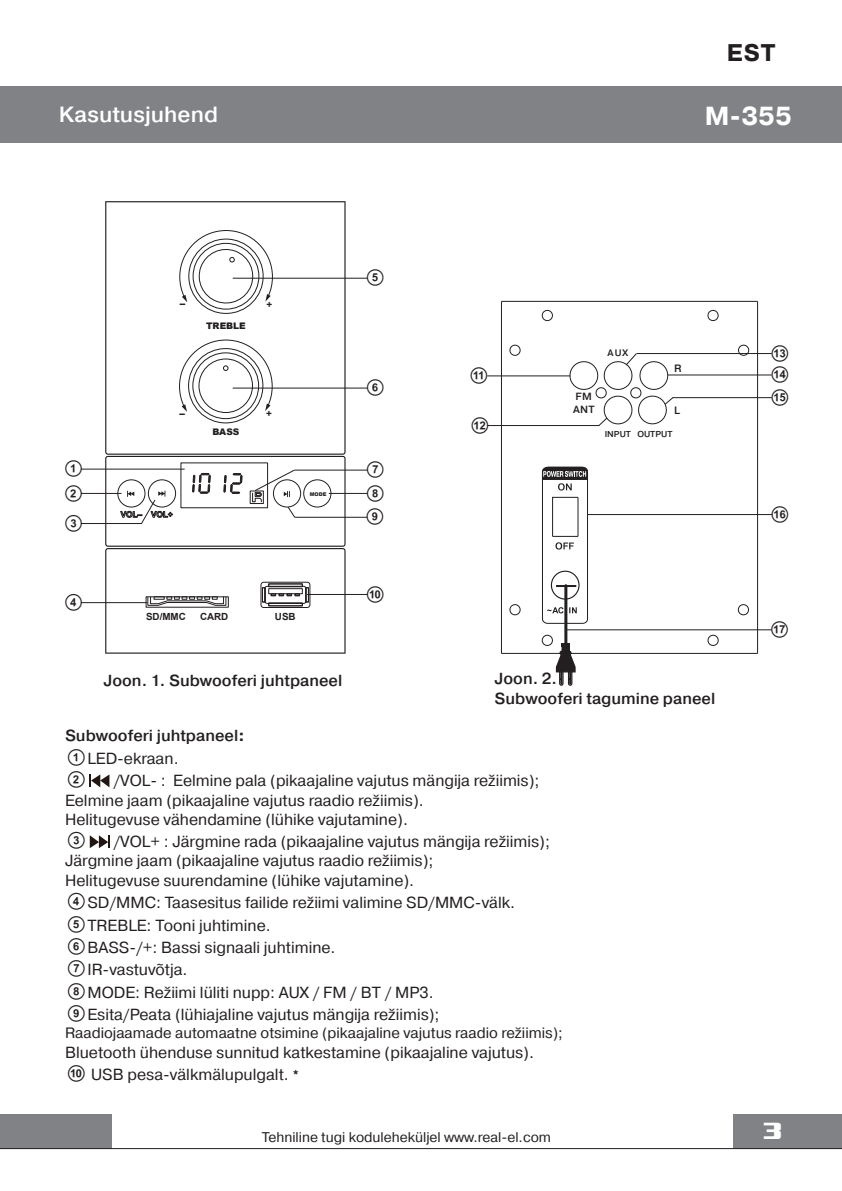
<style>
.page{position:relative;width:842px;height:1191px;background:#fff}
.page>*{position:absolute;margin:0;border:0;box-sizing:border-box;transform-origin:0 0}
.t1{font:700 26px "Pragmatica";color:#fff}
.t2{font:700 24px "Pragmatica";color:#231f20}
.t3{font:700 23.2px "Enter Sansman";color:#fff;scale:1.19 1}
.t4{font:500 22px "Pragmatica";color:#fff}
.t5{font:18.8px "SVEN";color:#231f20}
.t6{font:18.6px/23.2px "SVEN";color:#231f20}
.t7{font:16px/22.4px "Pragmatica";color:#231f20}
.t8{font:500 16px/19.2px "Pragmatica";color:#231f20}
.t9{font:15px "Pragmatica";color:#231f20}
.t10{font:14px "Pragmatica";color:#231f20}
.t11{font:500 10.6px "Pragmatica";color:#231f20}
.t12{font:500 10.4px/13.2px "Pragmatica";color:#231f20}
.t13{font:700 10px "Arial";color:#231f20}
.t14{font:700 9.8px "Arial";color:#231f20}
.t15{font:500 9.4px "Pragmatica";color:#231f20}
.t16{font:900 9px "Arial";color:#231f20}
.t17{font:500 8.6px "Pragmatica";color:#231f20}
.t18{font:900 5.2px "Arial";color:#231f20}
.s1{font-weight:700}
.s2{font-family:"SVEN";font-weight:400;font-size:18.8px}
.s3{font-weight:400}
.s4{font-family:"SVEN";font-size:18.8px}
.s5{font-weight:700;font-size:14px}
</style>
<div class="page">
<div style="left:733px;top:1113px;width:109px;height:35px;background:#808285"></div>
<div style="left:0;top:1113px;width:112px;height:35px;background:#808285"></div>
<hr style="left:0;top:1148px;width:842px;height:1px;background:#231f20">
<div style="left:0;top:86px;width:842px;height:57px;background:#808285"></div>
<svg style="left:90px;top:835px;width:20px;height:13px"></svg>
<svg style="left:90px;top:774px;width:19px;height:13px"></svg>
<hr style="left:566px;top:629px;width:206px;height:1px;background:#231f20">
<hr style="left:564px;top:585px;width:3px;height:62px;background:#231f20">
<hr style="left:587px;top:514px;width:185px;height:1px;background:#231f20">
<svg style="left:541px;top:466px;width:47px;height:158px"></svg>
<hr style="left:668px;top:374px;width:104px;height:1px;background:#231f20">
<hr style="left:673px;top:397px;width:99px;height:1px;background:#231f20">
<hr style="left:636px;top:353px;width:136px;height:1px;background:#231f20">
<hr style="left:487px;top:375px;width:83px;height:1px;background:#231f20">
<hr style="left:487px;top:425px;width:112px;height:1px;background:#231f20">
<svg style="left:707px;top:634px;width:12px;height:12px"></svg>
<svg style="left:707px;top:309px;width:12px;height:13px"></svg>
<svg style="left:541px;top:309px;width:12px;height:13px"></svg>
<svg style="left:541px;top:634px;width:35px;height:52px"></svg>
<svg style="left:509px;top:604px;width:12px;height:12px"></svg>
<svg style="left:737px;top:604px;width:12px;height:12px"></svg>
<svg style="left:738px;top:344px;width:12px;height:12px"></svg>
<svg style="left:509px;top:344px;width:12px;height:12px"></svg>
<hr style="left:501px;top:301px;width:256px;height:1px;background:#231f20">
<hr style="left:757px;top:301px;width:1px;height:352px;background:#231f20">
<hr style="left:501px;top:301px;width:1px;height:352px;background:#231f20">
<hr style="left:501px;top:653px;width:256px;height:1px;background:#231f20">
<svg style="left:569px;top:353px;width:105px;height:73px"></svg>
<svg style="left:105px;top:201px;width:241px;height:254px"></svg>
<svg style="left:179px;top:339px;width:94px;height:73px"></svg>
<div style="left:188px;top:348px;width:75px;height:75px;border:1px solid #231f20;border-radius:50%"></div>
<svg style="left:179px;top:229px;width:94px;height:77px"></svg>
<div style="left:188px;top:238px;width:76px;height:76px;border:1px solid #231f20;border-radius:50%"></div>
<hr style="left:233px;top:278px;width:135px;height:1px;background:#231f20">
<hr style="left:233px;top:387px;width:135px;height:1px;background:#231f20">
<hr style="left:329px;top:493px;width:39px;height:1px;background:#231f20">
<hr style="left:81px;top:493px;width:41px;height:1px;background:#231f20">
<hr style="left:81px;top:523px;width:61px;height:1px;background:#231f20">
<hr style="left:81px;top:602px;width:66px;height:1px;background:#231f20">
<hr style="left:81px;top:468px;width:104px;height:1px;background:#231f20">
<hr style="left:294px;top:469px;width:74px;height:1px;background:#231f20">
<hr style="left:307px;top:594px;width:61px;height:1px;background:#231f20">
<hr style="left:295px;top:517px;width:72px;height:1px;background:#231f20">
<svg style="left:105px;top:456px;width:241px;height:197px"></svg>
<h3 class="t4" style="left:59px;top:101px;width:161px">Kasutusjuhend</h3>
<p class="t13" style="left:180px;top:296px;width:7px">–</p>
<p class="t13" style="left:266px;top:297px;width:7px">+</p>
<p class="t16" style="left:206px;top:319px;width:41px">TREBLE</p>
<p class="t13" style="left:180px;top:406px;width:7px">–</p>
<p class="t13" style="left:266px;top:407px;width:7px">+</p>
<p class="t16" style="left:212px;top:425px;width:29px">BASS</p>
<p class="t6" style="left:364px;top:266px;width:24px">E</p>
<p class="t6" style="left:364px;top:376px;width:24px">F</p>
<p class="t6" style="left:62px;top:457px;width:24px">A</p>
<p class="t6" style="left:364px;top:458px;width:24px">G</p>
<p class="t6" style="left:62px;top:481px;width:24px">B</p>
<p class="t6" style="left:364px;top:481px;width:24px">H</p>
<p class="t6" style="left:62px;top:512px;width:24px">C</p>
<p class="t18" style="left:310px;top:490px;width:18px">MODE</p>
<p class="t6" style="left:364px;top:505px;width:24px">I</p>
<p class="t6" style="left:62px;top:591px;width:24px">D</p>
<p class="t14" style="left:146px;top:610px;width:41px">SD/MMC</p>
<p class="t14" style="left:200px;top:610px;width:30px">CARD</p>
<p class="t14" style="left:275px;top:610px;width:22px">USB</p>
<p class="t6" style="left:364px;top:582px;width:24px">J</p>
<h2 class="t2" style="left:727px;top:37px;width:50px">EST</h2>
<h1 class="t1" style="left:705px;top:99px;width:89px">M-355</h1>
<p class="t6" style="left:468px;top:364px;width:22px">K</p>
<p class="t6" style="left:469px;top:414px;width:22px">L</p>
<p class="t12" style="left:573px;top:390px;width:23px">FM<br>ANT</p>
<p class="t15" style="left:607px;top:346px;width:22px">AUX</p>
<p class="t11" style="left:674px;top:361px;width:9px">R</p>
<p class="t11" style="left:674px;top:403px;width:7px">L</p>
<p class="t17" style="left:605px;top:428px;width:69px">INPUT OUTPUT</p>
<p class="t6" style="left:769px;top:342px;width:22px">M</p>
<p class="t6" style="left:769px;top:363px;width:22px">N<br>O</p>
<p class="t6" style="left:769px;top:503px;width:22px">P</p>
<p class="t6" style="left:768px;top:618px;width:22px">Q</p>
<p class="t8" style="left:104px;top:670px;width:240px">Joon. 1. Subwooferi juhtpaneel</p>
<p class="t8" style="left:495px;top:669px;width:222px">Joon. 2.<br>Subwooferi tagumine paneel</p>
<p class="t8" style="left:65px;top:724px;width:181px;line-height:22.4px">Subwooferi juhtpaneel<span class="s1">:<br></span><span class="s2">A</span><span class="s3">LED-ekraan.</span></p>
<p class="t5" style="left:65px;top:769px;width:24px">B</p>
<p class="t7" style="left:65px;top:771px;width:476px;line-height:19.2px;text-indent:49px">/VOL- : Eelmine pala (pikaajaline vajutus mängĳa režiimis);<br>Eelmine jaam (pikaajaline vajutus raadio režiimis).<br>Helitugevuse vähendamine (lühike vajutamine).</p>
<p class="t5" style="left:65px;top:829px;width:24px">C</p>
<p class="t7" style="left:65px;top:832px;width:486px;line-height:19.2px;text-indent:49px">/VOL+ : Järgmine rada (pikaajaline vajutus mängĳa režiimis);<br>Järgmine jaam (pikaajaline vajutus raadio režiimis);<br>Helitugevuse suurendamine (lühike vajutamine).</p>
<p class="t7" style="left:65px;top:891px;width:452px"><span class="s4">D</span>SD/MMC: Taasesitus failide režiimi valimine SD/MMC-välk.<br><span class="s4">E</span>TREBLE: Tooni juhtimine.<br><span class="s4">F</span>BASS-/+: Bassi signaali juhtimine.<br><span class="s4">G</span>IR-vastuvõtja.<br><span class="s4">H</span>MODE: Režiimi lüliti nupp: AUX / FM / BT / MP3.<br><span class="s4">I</span>Esita/Peata (lühiajaline vajutus mängĳa režiimis);</p>
<p class="t9" style="left:65px;top:1024px;width:499px">Raadiojaamade automaatne otsimine (pikaajaline vajutus raadio režiimis);</p>
<p class="t7" style="left:65px;top:1041px;width:471px">Bluetooth ühenduse sunnitud katkestamine (pikaajaline vajutus).<br><span class="s4">J</span> USB pesa-välkmälupulgalt. <span class="s5">*</span></p>
<p class="t10" style="left:262px;top:1128px;width:291px">Tehniline tugi koduleheküljel www.real-el.com</p>
<h3 class="t3" style="left:761px;top:1118px;width:19px">3</h3>
</div>
